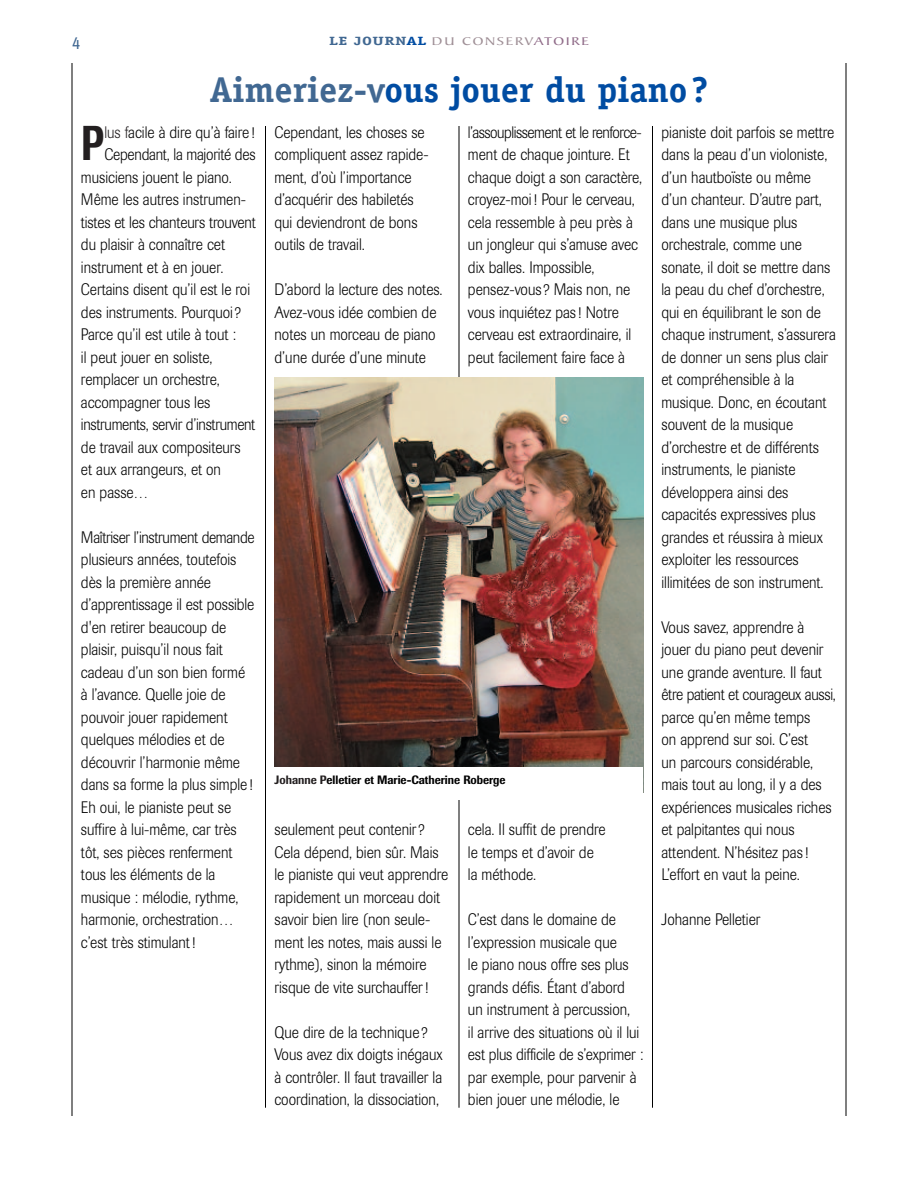
<style>
.page{position:relative;width:918px;height:1188px;background:#fff}
.page>*{position:absolute;margin:0;border:0;box-sizing:border-box;transform-origin:0 0}
.t1{font:500 48.3px "Imago";color:#231f20;scale:.75 1}
.t2{font:700 36px "Officina Serif";color:#004ca2}
.t3{font:18px "Imago";color:#416892;scale:.9 1}
.t4{font:300 16.5px/22.5px "Imago";color:#000;scale:.9 1}
.t5{font:300 16.5px "Imago";letter-spacing:-.02em;color:#000;scale:.9 1}
.t6{font:500 12px "Imago";color:#000;scale:.9 1}
.t7{font:12px "Baker Signet";letter-spacing:.1em;color:#9f8f96;scale:1.3 1}
.s1{font-family:"Officina Serif";font-weight:700;color:#416892}
.s2{font-family:"Officina Serif";font-weight:700;color:#004ca2}
.s3{color:#906c89}
.s4{color:#416892}
.s5{color:#231f20}
</style>
<div class="page">
<hr style="left:72px;top:63px;width:1px;height:1053px;background:#000">
<hr style="left:846px;top:63px;width:1px;height:1053px;background:#000">
<hr style="left:265px;top:126px;width:1px;height:982px;background:#000">
<hr style="left:459px;top:126px;width:1px;height:982px;background:#000">
<hr style="left:652px;top:126px;width:1px;height:982px;background:#000">
<img style="left:274px;top:377px;width:370px;height:390px">
<p class="t3" style="left:72px;top:36px;width:11px">4</p>
<p class="t7" style="left:329px;top:36px;width:201px"><span class="s1">LE JOURN</span><span class="s2">AL</span> DU CONSERV<span class="s3">ATOIRE</span></p>
<h2 class="t2" style="left:210px;top:76px;width:500px"><span class="s4">Aimeriez-v</span>ous jouer du piano?</h2>
<h1 class="t1" style="left:81px;top:126px;width:32px">P</h1>
<p class="t4" style="left:104px;top:122px;width:169px"><span class="s5">lus f</span>acile à dire qu’à faire!</p>
<p class="t4" style="left:104px;top:145px;width:169px">Cependant, la majorité des</p>
<p class="t4" style="left:81px;top:167px;width:169px">musiciens jouent le piano.</p>
<p class="t4" style="left:81px;top:190px;width:185px">Même les autres instrumen-</p>
<p class="t4" style="left:81px;top:212px;width:196px">tistes et les chanteurs trouvent</p>
<p class="t4" style="left:81px;top:235px;width:162px">du plaisir à connaître cet</p>
<p class="t4" style="left:81px;top:257px;width:160px">instrument et à en jouer.</p>
<p class="t4" style="left:81px;top:280px;width:189px">Certains disent qu’il est le roi</p>
<p class="t4" style="left:81px;top:302px;width:179px">des instruments. Pourquoi ?</p>
<p class="t4" style="left:81px;top:325px;width:174px">Parce qu’il est utile à tout :</p>
<p class="t4" style="left:81px;top:347px;width:148px">il peut jouer en soliste,</p>
<p class="t4" style="left:81px;top:370px;width:156px">remplacer un orchestre,</p>
<p class="t4" style="left:81px;top:392px;width:145px">accompagner tous les</p>
<p class="t5" style="left:81px;top:418px;width:195px">instruments, servir d’instrument</p>
<p class="t4" style="left:81px;top:437px;width:179px">de travail aux compositeurs</p>
<p class="t4" style="left:81px;top:460px;width:157px">et aux arrangeurs, et on</p>
<p class="t4" style="left:81px;top:482px;width:76px">en passe…</p>
<p class="t4" style="left:81px;top:527px;width:194px">Maîtriser l’instrument demande plusieurs années, toutefois dès la première année d’apprentissage il est possible d'en retirer beaucoup de plaisir, puisqu’il nous fait cadeau d’un son bien formé à l’avance. Quelle joie de pouvoir jouer rapidement quelques mélodies et de découvrir l’harmonie même dans sa forme la plus simple !<br>Eh oui, le pianiste peut se suffire à lui-même, car très tôt, ses pièces renferment tous les éléments de la musique : mélodie, rythme, harmonie, orchestration… c’est très stimulant !</p>
<p class="t4" style="left:274px;top:122px;width:173px">Cependant, les choses se compliquent assez rapide&shy;ment, d’où l’importance d’acquérir des habiletés qui deviendront de bons outils de travail.</p>
<p class="t4" style="left:274px;top:280px;width:188px">D’abord la lecture des notes.<br>Avez-vous idée combien de notes un morceau de piano d’une durée d’une minute</p>
<p class="t4" style="left:468px;top:122px;width:195px">l’assouplissement et le renforce&shy;ment de chaque jointure. Et chaque doigt a son caractère, croyez-moi ! Pour le cerveau, cela ressemble à peu près à un jongleur qui s’amuse avec dix balles. Impossible, pensez-vous ? Mais non, ne vous inquiétez pas ! Notre cerveau est extraordinaire, il peut facilement faire face à</p>
<p class="t6" style="left:274px;top:776px;width:258px"><span class="s5">Johanne P</span>elletier et Marie-Catherine Roberge</p>
<p class="t4" style="left:274px;top:820px;width:195px">seulement peut contenir ?<br>Cela dépend, bien sûr. Mais le pianiste qui veut apprendre rapidement un morceau doit savoir bien lire (non seule&shy;ment les notes, mais aussi le rythme), sinon la mémoire risque de vite surchauffer !</p>
<p class="t4" style="left:274px;top:1022px;width:188px">Que dire de la technique ?<br>Vous avez dix doigts inégaux à contrôler. Il faut travailler la coordination, la dissociation,</p>
<p class="t4" style="left:468px;top:820px;width:154px">cela. Il suffit de prendre le temps et d’avoir de la méthode.</p>
<p class="t4" style="left:468px;top:910px;width:196px">C’est dans le domaine de l’expression musicale que<br>le piano nous offre ses plus grands défis. Étant d’abord un instrument à percussion,<br>il arrive des situations où il lui est plus difficile de s’exprimer : par exemple, pour parvenir à bien jouer une mélodie, le</p>
<p class="t4" style="left:661px;top:122px;width:195px">pianiste doit parfois se mettre dans la peau d’un violoniste, d’un hautboïste ou même d’un chanteur. D’autre part, dans une musique plus orchestrale, comme une sonate, il doit se mettre dans la peau du chef d’orchestre, qui en équilibrant le son de chaque instrument, s’assurera de donner un sens plus clair et compréhensible à la musique. Donc, en écoutant souvent de la musique d’orchestre et de différents instruments, le pianiste développera ainsi des capacités expressives plus grandes et réussira à mieux exploiter les ressources illimitées de son instrument.</p>
<p class="t4" style="left:661px;top:617px;width:195px">Vous savez, apprendre à jouer du piano peut devenir une grande aventure. Il faut être patient et courageux aussi, parce qu’en même temps<br>on apprend sur soi. C’est<br>un parcours considérable, mais tout au long, il y a des expériences musicales riches et palpitantes qui nous attendent. N’hésitez pas !<br>L’effort en vaut la peine.</p>
<p class="t4" style="left:661px;top:910px;width:112px">Johanne Pelletier</p>
</div>
